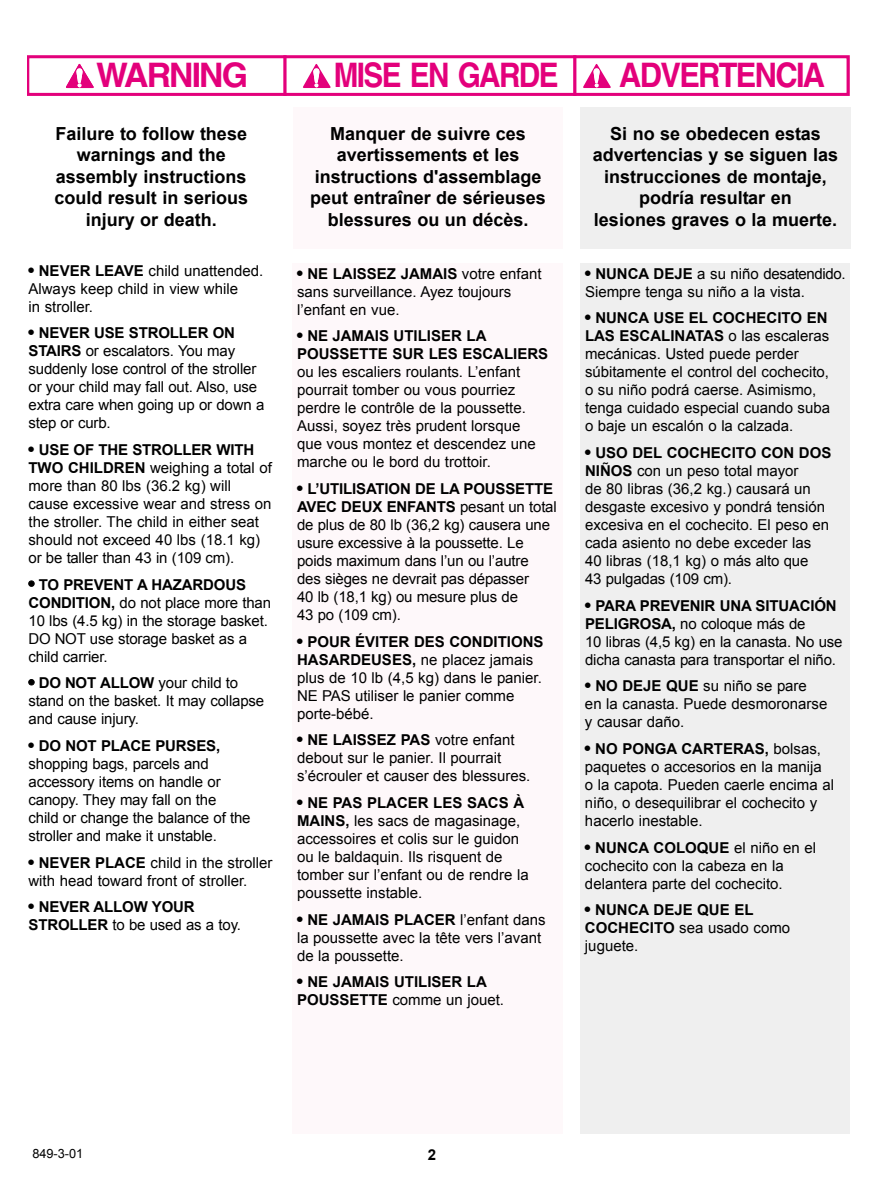
<style>
.page{position:relative;width:891px;height:1188px;background:#fff}
.page>*{position:absolute;margin:0;border:0;box-sizing:border-box;transform-origin:0 0}
.t1{font:700 33.75px "Switzerland";letter-spacing:-.055em;color:#e3007b;scale:.88 1}
.t2{font:700 33.75px "Switzerland";letter-spacing:-.055em;color:#e3007b;scale:.91 1}
.t3{font:700 33.75px "Switzerland";letter-spacing:-.055em;color:#e3007b}
.t4{font:700 18px/21.6px "Arial";color:#000;text-align:center}
.t5{font:15px/18px "Arial";color:#000}
.t6{font:700 15px/18px "Arial";color:#000}
.t7{font:12.75px "Arial";color:#000}
.s1{font-weight:700}
.s2{font-weight:400}
</style>
<div class="page">
<div style="left:293px;top:107px;width:270px;height:142px;background:#fef8fa"></div>
<div style="left:581px;top:107px;width:270px;height:142px;background:#efefef"></div>
<div style="left:27px;top:55px;width:823px;height:40px;border:3px solid #e3007b"></div>
<svg style="left:283px;top:55px;width:4px;height:40px"></svg>
<hr style="left:573px;top:55px;width:3px;height:40px;background:#e3007b">
<svg style="left:66px;top:64px;width:28px;height:24px"></svg>
<svg style="left:303px;top:64px;width:28px;height:24px"></svg>
<svg style="left:583px;top:64px;width:28px;height:24px"></svg>
<div style="left:293px;top:263px;width:270px;height:871px;background:#fef8fa"></div>
<div style="left:580px;top:263px;width:270px;height:871px;background:#efefef"></div>
<h1 class="t3" style="left:96px;top:56px;width:154px">WARNING</h1>
<h1 class="t1" style="left:334px;top:56px;width:257px">MISE EN GARDE</h1>
<h1 class="t2" style="left:619px;top:56px;width:228px">ADVERTENCIA</h1>
<p class="t4" style="left:54px;top:122px;width:195px">Failure to follow these warnings and the assembly instructions could result in serious injury or death.</p>
<p class="t4" style="left:310px;top:122px;width:237px">Manquer de suivre ces avertissements et les instructions d'assemblage peut entraîner de sérieuses blessures ou un décès.</p>
<p class="t4" style="left:593px;top:122px;width:247px">Si no se obedecen estas advertencias y se siguen las instrucciones de montaje, podría resultar en<br>lesiones graves o la muerte.</p>
<p class="t5" style="left:28px;top:261px;width:236px;text-indent:10px"><span class="s1">NEVER LEAVE</span> child unattended.<br>Always keep child in view while<br>in stroller.</p>
<p class="t5" style="left:28px;top:324px;width:237px;text-indent:10px"><span class="s1">NEVER USE STROLLER ON<br>STAIRS</span> or escalators. You may suddenly lose control of the stroller or your child may fall out. Also, use extra care when going up or down a step or curb.</p>
<p class="t5" style="left:28px;top:441px;width:245px;text-indent:10px"><span class="s1">USE OF THE STROLLER WITH<br>TWO CHILDREN</span> weighing a total of more than 80 lbs (36.2 kg) will cause excessive wear and stress on the stroller. The child in either seat should not exceed 40 lbs (18.1 kg) or be taller than 43 in (109 cm).</p>
<p class="t5" style="left:28px;top:575px;width:244px;text-indent:10px"><span class="s1">TO PREVENT A HAZARDOUS<br>CONDITION,</span> do not place more than<br>10 lbs (4.5 kg) in the storage basket.<br>DO NOT use storage basket as a child carrier.</p>
<p class="t5" style="left:28px;top:674px;width:237px;text-indent:10px"><span class="s1">DO NOT ALLOW</span> your child to stand on the basket. It may collapse and cause injury.</p>
<p class="t6" style="left:39px;top:737px;width:183px">DO NOT PLACE PURSES,</p>
<p class="t5" style="left:28px;top:755px;width:224px">shopping bags, parcels and accessory items on handle or canopy. They may fall on the<br>child or change the balance of the stroller and make it unstable.</p>
<p class="t5" style="left:28px;top:853px;width:246px;text-indent:10px"><span class="s1">NEVER PLACE</span> child in the stroller with head toward front of stroller.</p>
<p class="t6" style="left:28px;top:898px;width:214px;text-indent:10px">NEVER ALLOW YOUR<br>STROLLER <span class="s2">to be used as a toy.</span></p>
<p class="t5" style="left:297px;top:264px;width:246px;text-indent:10px"><span class="s1">NE LAISSEZ JAMAIS</span> votre enfant sans surveillance. Ayez toujours l’enfant en vue.</p>
<p class="t6" style="left:297px;top:327px;width:253px;text-indent:10px">NE JAMAIS UTILISER LA<br>POUSSETTE SUR LES ESCALIERS</p>
<p class="t5" style="left:297px;top:363px;width:240px">ou les escaliers roulants. L’enfant pourrait tomber ou vous pourriez perdre le contrôle de la poussette.<br>Aussi, soyez très prudent lorsque que vous montez et descendez une marche ou le bord du trottoir.</p>
<p class="t5" style="left:297px;top:480px;width:261px;text-indent:10px"><span class="s1">L’UTILISATION DE LA POUSSETTE<br>AVEC DEUX ENFANTS</span> pesant un total de plus de 80 lb (36,2 kg) causera une usure excessive à la poussette. Le poids maximum dans l’un ou l’autre<br>des sièges ne devrait pas dépasser<br>40 lb (18,1 kg) ou mesure plus de<br>43 po (109 cm).</p>
<p class="t5" style="left:297px;top:632px;width:248px;text-indent:10px"><span class="s1">POUR ÉVITER DES CONDITIONS<br>HASARDEUSES,</span> ne placez jamais plus de 10 lb (4,5 kg) dans le panier.<br>NE PAS utiliser le panier comme porte-bébé.</p>
<p class="t5" style="left:297px;top:731px;width:235px;text-indent:10px"><span class="s1">NE LAISSEZ PAS</span> votre enfant debout sur le panier. Il pourrait s’écrouler et causer des blessures.</p>
<p class="t5" style="left:297px;top:794px;width:233px;text-indent:10px"><span class="s1">NE PAS PLACER LES SACS À<br>MAINS,</span> les sacs de magasinage, accessoires et colis sur le guidon ou le baldaquin. Ils risquent de tomber sur l’enfant ou de rendre la poussette instable.</p>
<p class="t5" style="left:297px;top:910px;width:250px;text-indent:10px"><span class="s1">NE JAMAIS PLACER</span> l’enfant dans la poussette avec la tête vers l’avant de la poussette.</p>
<p class="t6" style="left:297px;top:973px;width:209px;text-align:center">NE JAMAIS UTILISER LA<br>POUSSETTE <span class="s2">comme un jouet.</span></p>
<p class="t5" style="left:585px;top:264px;width:262px;text-indent:10px"><span class="s1">NUNCA DEJE</span> a su niño desatendido.<br>Siempre tenga su niño a la vista.</p>
<p class="t5" style="left:585px;top:309px;width:247px;text-indent:10px"><span class="s1">NUNCA USE EL COCHECITO EN<br>LAS ESCALINATAS</span> o las escaleras mecánicas. Usted puede perder súbitamente el control del cochecito, o su niño podrá caerse. Asimismo, tenga cuidado especial cuando suba o baje un escalón o la calzada.</p>
<p class="t5" style="left:585px;top:444px;width:248px;text-indent:10px"><span class="s1">USO DEL COCHECITO CON DOS<br>NIÑOS</span> con un peso total mayor<br>de 80 libras (36,2 kg.) causará un desgaste excesivo y pondrá tensión excesiva en el cochecito. El peso en cada asiento no debe exceder las<br>40 libras (18,1 kg) o más alto que<br>43 pulgadas (109 cm).</p>
<p class="t5" style="left:585px;top:596px;width:259px;text-indent:10px"><span class="s1">PARA PREVENIR UNA SITUACIÓN PELIGROSA,</span> no coloque más de<br>10 libras (4,5 kg) en la canasta. No use dicha canasta para transportar el niño.</p>
<p class="t5" style="left:585px;top:677px;width:244px;text-indent:10px"><span class="s1">NO DEJE QUE</span> su niño se pare<br>en la canasta. Puede desmoronarse y causar daño.</p>
<p class="t5" style="left:585px;top:740px;width:251px;text-indent:10px"><span class="s1">NO PONGA CARTERAS,</span> bolsas, paquetes o accesorios en la manija<br>o la capota. Pueden caerle encima al niño, o desequilibrar el cochecito y hacerlo inestable.</p>
<p class="t5" style="left:585px;top:838px;width:233px;text-indent:10px"><span class="s1">NUNCA COLOQUE</span> el niño en el cochecito con la cabeza en la delantera parte del cochecito.</p>
<p class="t6" style="left:585px;top:901px;width:207px;text-indent:10px">NUNCA DEJE QUE EL<br>COCHECITO <span class="s2">sea usado como juguete.</span></p>
<p class="t7" style="left:32px;top:1147px;width:53px">849-3-01</p>
<p class="t6" style="left:428px;top:1146px;width:10px">2</p>
</div>
